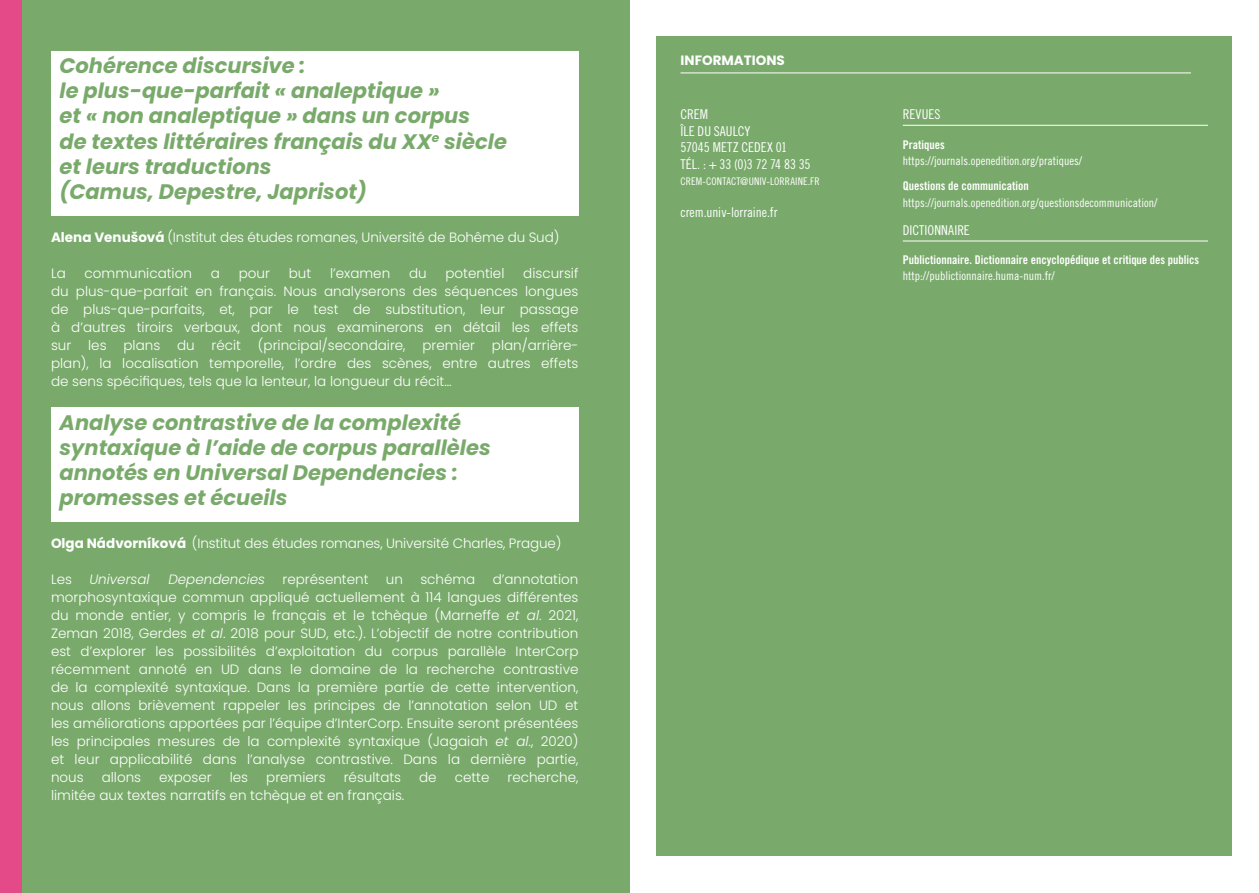
<style>
.page{position:relative;width:1259px;height:893px;background:#fff}
.page>*{position:absolute;margin:0;border:0;box-sizing:border-box;transform-origin:0 0}
.t1{font:italic 700 21px/25.2px "Poppins";color:#79aa6b}
.t2{font:300 13.5px/18px "Poppins";color:#fff;text-align:justify}
.t3{font:13.5px/16.5px "Trade Gothic LT Std Cn 18";color:#fff}
.t4{font:italic 300 13.5px "Poppins";color:#fff}
.t5{font:700 13.5px "Poppins";color:#fff}
.t6{font:12px "Trade Gothic LT Std Cn 18";color:#fff}
.t7{font:12px "Trade Gothic LT Std Bd Cn 20";color:#fff}
.t8{font:10.5px "Trade Gothic LT Std Cn 18";letter-spacing:.01em;color:#fff}
.s1{font-weight:700}
.s2{font-style:italic}
</style>
<div class="page">
<div style="left:0;top:0;width:629px;height:893px;background:#79aa6b"></div>
<div style="left:51px;top:51px;width:527px;height:165px;background:#fff"></div>
<div style="left:51px;top:407px;width:527px;height:115px;background:#fff"></div>
<div style="left:0;top:0;width:22px;height:893px;background:#e44a88"></div>
<div style="left:656px;top:36px;width:576px;height:820px;background:#79aa6b"></div>
<hr style="left:902px;top:125px;width:306px;height:1px;background:#fff">
<hr style="left:902px;top:241px;width:306px;height:1px;background:#fff">
<hr style="left:680px;top:73px;width:511px;height:1px;background:#fff">
<h1 class="t1" style="left:60px;top:53px;width:449px">Cohérence discursive :<br>le plus-que-parfait « analeptique »<br>et « non analeptique » dans un corpus<br>de textes littéraires français du XX<sup>e</sup> siècle et leurs traductions<br>(Camus, Depestre, Japrisot)</h1>
<p class="t2" style="left:51px;top:229px;width:510px"><span class="s1">Alena Venušová</span> (Institut des études romanes, Université de Bohême du Sud)</p>
<p class="t2" style="left:51px;top:265px;width:16px">La</p>
<p class="t2" style="left:85px;top:265px;width:109px">communication</p>
<p class="t2" style="left:211px;top:265px;width:11px">a</p>
<p class="t2" style="left:239px;top:265px;width:33px">pour</p>
<p class="t2" style="left:289px;top:265px;width:24px">but</p>
<p class="t2" style="left:330px;top:265px;width:62px">l’examen</p>
<p class="t2" style="left:409px;top:265px;width:19px">du</p>
<p class="t2" style="left:445px;top:265px;width:60px">potentiel</p>
<p class="t2" style="left:51px;top:265px;width:529px;text-indent:472px">discursif du plus-que-parfait en français. Nous analyserons des séquences longues de plus-que-parfaits, et, par le test de substitution, leur passage à d’autres tiroirs verbaux, dont nous examinerons en détail les effets sur les plans du récit (principal/secondaire, premier plan/arrière&shy;plan), la localisation temporelle, l’ordre des scènes, entre autres effets de sens spécifiques, tels que la lenteur, la longueur du récit…</p>
<h1 class="t1" style="left:60px;top:410px;width:433px">Analyse contrastive de la complexité syntaxique à l’aide de corpus parallèles annotés en Universal Dependencies : promesses et écueils</h1>
<p class="t2" style="left:51px;top:535px;width:512px"><span class="s1">Olga Nádvorníková</span> (Institut des études romanes, Université Charles, Prague)</p>
<p class="t2" style="left:51px;top:571px;width:22px">Les</p>
<p class="t4" style="left:89px;top:572px;width:62px">Universal</p>
<p class="t4" style="left:168px;top:572px;width:98px">Dependencies</p>
<p class="t2" style="left:282px;top:571px;width:88px">représentent</p>
<p class="t2" style="left:386px;top:571px;width:19px">un</p>
<p class="t2" style="left:420px;top:571px;width:57px">schéma</p>
<p class="t2" style="left:51px;top:571px;width:529px;text-indent:442px">d’annotation morphosyntaxique commun appliqué actuellement à 114 langues différentes du monde entier, y compris le français et le tchèque (Marneffe <span class="s2">et al</span>. 2021, Zeman 2018, Gerdes <span class="s2">et al</span>. 2018 pour SUD, etc.). L’objectif de notre contribution est d’explorer les possibilités d’exploitation du corpus parallèle InterCorp récemment annoté en UD dans le domaine de la recherche contrastive de la complexité syntaxique. Dans la première partie de cette intervention, nous allons brièvement rappeler les principes de l’annotation selon UD et les améliorations apportées par l’équipe d’InterCorp. Ensuite seront présentées les principales mesures de la complexité syntaxique (Jagaiah <span class="s2">et al</span>., 2020) et leur applicabilité dans l’analyse contrastive. Dans la dernière partie, nous</p>
<p class="t2" style="left:102px;top:769px;width:41px">allons</p>
<p class="t2" style="left:159px;top:769px;width:54px">exposer</p>
<p class="t2" style="left:230px;top:769px;width:20px">les</p>
<p class="t2" style="left:266px;top:769px;width:61px">premiers</p>
<p class="t2" style="left:344px;top:769px;width:59px">résultats</p>
<p class="t2" style="left:419px;top:769px;width:19px">de</p>
<p class="t2" style="left:455px;top:769px;width:36px">cette</p>
<p class="t2" style="left:507px;top:769px;width:72px">recherche,</p>
<p class="t2" style="left:51px;top:787px;width:355px">limitée aux textes narratifs en tchèque et en français.</p>
<p class="t5" style="left:680px;top:53px;width:106px">INFORMATIONS</p>
<p class="t3" style="left:680px;top:106px;width:132px">CREM<br>ÎLE DU SAULCY<br>57045 METZ CEDEX 01<br>TÉL. : + 33 (0)3 72 74 83 35</p>
<p class="t8" style="left:680px;top:175px;width:141px">CREM-CONTACT@UNIV-LORRAINE.FR</p>
<p class="t3" style="left:680px;top:204px;width:98px">crem.univ-lorraine.fr</p>
<p class="t3" style="left:902px;top:106px;width:39px">REVUES</p>
<p class="t7" style="left:902px;top:137px;width:43px">Pratiques</p>
<p class="t6" style="left:902px;top:154px;width:181px">https://journals.openedition.org/pratiques/</p>
<p class="t7" style="left:902px;top:179px;width:127px">Questions de communication</p>
<p class="t6" style="left:902px;top:195px;width:256px">https://journals.openedition.org/questionsdecommunication/</p>
<p class="t3" style="left:902px;top:221px;width:69px">DICTIONNAIRE</p>
<p class="t7" style="left:902px;top:252px;width:298px">Publictionnaire. Dictionnaire encyclopédique et critique des publics</p>
<p class="t6" style="left:902px;top:269px;width:153px">http://publictionnaire.huma-num.fr/</p>
</div>
